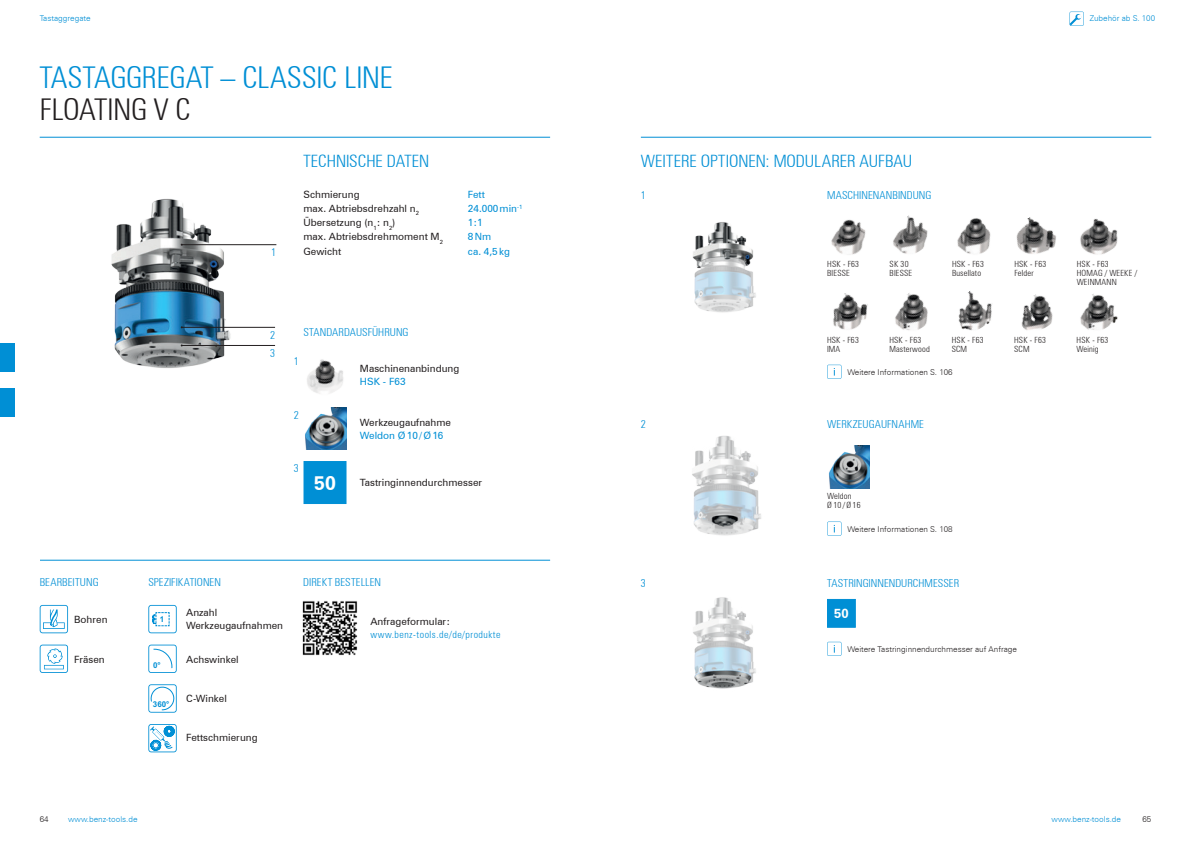
<style>
.page{position:relative;width:1191px;height:842px;background:#fff}
.page>*{position:absolute;margin:0;border:0;box-sizing:border-box;transform-origin:0 0}
.Zeile1_30pt_32_blau{font:300 condensed 30px "Zurich BT";letter-spacing:-.005em;color:#008fd5}
._30pt_32_schwarz{font:300 condensed 30px "Zurich BT";letter-spacing:-.005em;color:#231f20}
.t1{font:700 19.5px "Zurich BT";color:#fff}
.LtCnBT_17_13{font:300 condensed 17px "Zurich BT";color:#008fd5}
.t2{font:700 13px "Zurich BT";color:#fff}
.LtCnBT_11_13_blau{font:300 condensed 11px "Zurich BT";letter-spacing:.005em;color:#008fd5}
.BtRoman_10_13_Tabell{font:10px "Zurich BT";color:#231f20}
.BTRoman_10_13_Tabell{font:10px "Zurich BT";color:#008fd5}
.BtRoman_10_13_Tabell-2{font:300 condensed 10px "Zurich BT";letter-spacing:.05em;color:#008fd5}
.LtCNBT_8_5_9{font:300 condensed 8.5px/9px "Zurich BT";letter-spacing:.02em;color:#231f20}
.Bildunterschrift_8_1{font:300 8px "Zurich BT";color:#231f20}
.Bildunterschrift_8_1-2{font:300 8px "Zurich BT";color:#008fd5}
.t3{font:700 8px "Arial";color:#008fd5}
</style>
<div class="page">
<img style="left:111px;top:198px;width:139px;height:170px">
<hr style="left:182px;top:345px;width:93px;height:1px;background:#231f20">
<hr style="left:182px;top:327px;width:93px;height:1px;background:#231f20">
<hr style="left:182px;top:244px;width:94px;height:1px;background:#231f20">
<svg style="left:148px;top:605px;width:29px;height:28px"></svg>
<hr style="left:40px;top:137px;width:510px;height:1px;background:#008fd5">
<img style="left:831px;top:219px;width:35px;height:36px">
<img style="left:893px;top:215px;width:35px;height:39px">
<img style="left:957px;top:218px;width:34px;height:36px">
<img style="left:1016px;top:217px;width:40px;height:37px">
<img style="left:1080px;top:218px;width:38px;height:37px">
<img style="left:833px;top:293px;width:35px;height:37px">
<img style="left:958px;top:291px;width:34px;height:40px">
<img style="left:1021px;top:294px;width:32px;height:36px">
<img style="left:1080px;top:294px;width:38px;height:36px">
<svg style="left:148px;top:684px;width:29px;height:29px"></svg>
<svg style="left:148px;top:724px;width:29px;height:28px"></svg>
<img style="left:895px;top:293px;width:33px;height:37px">
<div style="left:827px;top:599px;width:28px;height:28px;background:#008fd5"></div>
<div style="left:304px;top:461px;width:42px;height:43px;background:#008fd5"></div>
<img style="left:305px;top:407px;width:41px;height:43px">
<svg style="left:40px;top:605px;width:28px;height:28px"></svg>
<div style="left:0;top:343px;width:14px;height:28px;background:#008fd5"></div>
<div style="left:0;top:388px;width:14px;height:29px;background:#008fd5"></div>
<svg style="left:40px;top:645px;width:28px;height:28px"></svg>
<svg style="left:148px;top:645px;width:29px;height:28px"></svg>
<img style="left:692px;top:222px;width:64px;height:91px">
<img style="left:829px;top:446px;width:40px;height:42px">
<img style="left:693px;top:597px;width:63px;height:92px">
<img style="left:307px;top:359px;width:36px;height:35px">
<hr style="left:40px;top:560px;width:510px;height:1px;background:#008fd5">
<hr style="left:641px;top:137px;width:510px;height:1px;background:#008fd5">
<img style="left:302px;top:601px;width:56px;height:55px">
<svg style="left:827px;top:365px;width:14px;height:14px"></svg>
<svg style="left:1069px;top:12px;width:14px;height:14px"></svg>
<svg style="left:827px;top:642px;width:14px;height:14px"></svg>
<svg style="left:827px;top:522px;width:14px;height:14px"></svg>
<img style="left:692px;top:436px;width:69px;height:100px">
<p class="Bildunterschrift_8_1-2" style="left:40px;top:13px;width:52px">Tastaggregate</p>
<p class="Zeile1_30pt_32_blau" style="left:40px;top:59px;width:354px">TASTAGGREGAT – CLASSIC LINE</p>
<p class="_30pt_32_schwarz" style="left:40px;top:91px;width:152px">FLOATING V C</p>
<p class="LtCnBT_11_13_blau" style="left:271px;top:245px;width:7px">1</p>
<p class="LtCnBT_17_13" style="left:303px;top:151px;width:127px">TECHNISCHE DATEN</p>
<p class="BtRoman_10_13_Tabell" style="left:303px;top:188px;width:58px">Schmierung</p>
<p class="BTRoman_10_13_Tabell" style="left:468px;top:188px;width:18px">Fett</p>
<p class="BtRoman_10_13_Tabell" style="left:303px;top:202px;width:117px">max. Abtriebsdrehzahl n<sub>2</sub></p>
<p class="BTRoman_10_13_Tabell" style="left:468px;top:202px;width:56px">24.000min<sup>-1</sup></p>
<p class="BtRoman_10_13_Tabell" style="left:303px;top:217px;width:93px">Übersetzung (n<sub>1</sub>: n<sub>2</sub>)</p>
<p class="BTRoman_10_13_Tabell" style="left:468px;top:217px;width:16px">1:1</p>
<p class="BtRoman_10_13_Tabell" style="left:303px;top:231px;width:141px">max. Abtriebsdrehmoment M<sub>2</sub></p>
<p class="BTRoman_10_13_Tabell" style="left:468px;top:231px;width:25px">8Nm</p>
<p class="BtRoman_10_13_Tabell" style="left:303px;top:245px;width:39px">Gewicht</p>
<p class="BTRoman_10_13_Tabell" style="left:468px;top:245px;width:43px">ca. 4,5kg</p>
<p class="LtCnBT_11_13_blau" style="left:270px;top:328px;width:7px">2</p>
<p class="LtCnBT_11_13_blau" style="left:270px;top:346px;width:7px">3</p>
<p class="LtCnBT_11_13_blau" style="left:303px;top:325px;width:106px">STANDARDAUSFÜHRUNG</p>
<p class="BtRoman_10_13_Tabell" style="left:360px;top:362px;width:101px">Maschinenanbindung</p>
<p class="BTRoman_10_13_Tabell" style="left:360px;top:375px;width:47px">HSK - F63</p>
<p class="BtRoman_10_13_Tabell" style="left:360px;top:416px;width:93px">Werkzeugaufnahme</p>
<p class="BTRoman_10_13_Tabell" style="left:360px;top:429px;width:85px">Weldon Ø10/Ø16</p>
<p class="BtRoman_10_13_Tabell" style="left:360px;top:477px;width:124px">Tastringinnendurchmesser</p>
<p class="LtCnBT_11_13_blau" style="left:294px;top:354px;width:7px">1</p>
<p class="LtCnBT_11_13_blau" style="left:294px;top:408px;width:7px">2</p>
<p class="LtCnBT_11_13_blau" style="left:294px;top:462px;width:7px">3</p>
<p class="t1" style="left:314px;top:471px;width:23px">50</p>
<p class="LtCnBT_11_13_blau" style="left:40px;top:575px;width:60px">BEARBEITUNG</p>
<p class="LtCnBT_11_13_blau" style="left:148px;top:575px;width:74px">SPEZIFIKATIONEN</p>
<p class="BtRoman_10_13_Tabell" style="left:74px;top:613px;width:35px">Bohren</p>
<p class="BtRoman_10_13_Tabell" style="left:74px;top:653px;width:32px">Fräsen</p>
<p class="t3" style="left:160px;top:614px;width:6px">1</p>
<p class="t3" style="left:153px;top:660px;width:9px">0°</p>
<p class="t3" style="left:153px;top:699px;width:18px">360°</p>
<p class="BtRoman_10_13_Tabell" style="left:186px;top:607px;width:33px">Anzahl</p>
<p class="BtRoman_10_13_Tabell" style="left:186px;top:620px;width:98px">Werkzeugaufnahmen</p>
<p class="BtRoman_10_13_Tabell" style="left:186px;top:653px;width:54px">Achswinkel</p>
<p class="BtRoman_10_13_Tabell" style="left:186px;top:693px;width:42px">C-Winkel</p>
<p class="BtRoman_10_13_Tabell" style="left:186px;top:731px;width:73px">Fettschmierung</p>
<p class="LtCnBT_11_13_blau" style="left:303px;top:576px;width:79px">DIREKT BESTELLEN</p>
<p class="BtRoman_10_13_Tabell" style="left:370px;top:615px;width:81px">Anfrageformular:</p>
<p class="BtRoman_10_13_Tabell-2" style="left:370px;top:628px;width:132px">www.benz-tools.de/de/produkte</p>
<p class="Bildunterschrift_8_1-2" style="left:1089px;top:13px;width:67px">Zubehör ab S. 100</p>
<p class="LtCnBT_17_13" style="left:641px;top:151px;width:273px">WEITERE OPTIONEN: MODULARER AUFBAU</p>
<p class="LtCnBT_11_13_blau" style="left:641px;top:188px;width:7px">1</p>
<p class="LtCnBT_11_13_blau" style="left:827px;top:188px;width:106px">MASCHINENANBINDUNG</p>
<p class="LtCNBT_8_5_9" style="left:827px;top:260px;width:33px">HSK - F63<br>BIESSE</p>
<p class="LtCNBT_8_5_9" style="left:952px;top:260px;width:33px">HSK - F63</p>
<p class="LtCNBT_8_5_9" style="left:889px;top:260px;width:24px">SK 30<br>BIESSE</p>
<p class="LtCNBT_8_5_9" style="left:952px;top:269px;width:31px">Busellato</p>
<p class="LtCNBT_8_5_9" style="left:827px;top:335px;width:33px">HSK - F63<br>IMA</p>
<p class="LtCNBT_8_5_9" style="left:951px;top:335px;width:33px">HSK - F63<br>SCM</p>
<p class="LtCNBT_8_5_9" style="left:889px;top:335px;width:42px">HSK - F63<br>Masterwood</p>
<p class="LtCnBT_11_13_blau" style="left:641px;top:417px;width:7px">2</p>
<p class="LtCnBT_11_13_blau" style="left:641px;top:576px;width:7px">3</p>
<p class="Bildunterschrift_8_1" style="left:847px;top:367px;width:107px">Weitere Informationen S. 106</p>
<p class="LtCnBT_11_13_blau" style="left:827px;top:417px;width:98px">WERKZEUGAUFNAHME</p>
<p class="LtCNBT_8_5_9" style="left:827px;top:492px;width:35px">Weldon<br>Ø10/Ø16</p>
<p class="Bildunterschrift_8_1" style="left:847px;top:524px;width:107px">Weitere Informationen S. 108</p>
<p class="LtCnBT_11_13_blau" style="left:827px;top:576px;width:133px">TASTRINGINNENDURCHMESSER</p>
<p class="t2" style="left:834px;top:606px;width:16px">50</p>
<p class="LtCNBT_8_5_9" style="left:1014px;top:260px;width:33px">HSK - F63</p>
<p class="LtCNBT_8_5_9" style="left:1014px;top:269px;width:21px">Felder</p>
<p class="LtCNBT_8_5_9" style="left:1014px;top:335px;width:33px">HSK - F63</p>
<p class="LtCNBT_8_5_9" style="left:1014px;top:344px;width:17px">SCM</p>
<p class="Bildunterschrift_8_1" style="left:847px;top:644px;width:171px">Weitere Tastringinnendurchmesser auf Anfrage</p>
<p class="LtCNBT_8_5_9" style="left:1076px;top:260px;width:33px">HSK - F63</p>
<p class="LtCNBT_8_5_9" style="left:1076px;top:269px;width:62px">HOMAG / WEEKE /<br>WEINMANN</p>
<p class="LtCNBT_8_5_9" style="left:1076px;top:335px;width:33px">HSK - F63</p>
<p class="LtCNBT_8_5_9" style="left:1076px;top:344px;width:23px">Weinig</p>
<p class="Bildunterschrift_8_1" style="left:40px;top:814px;width:10px">64</p>
<p class="Bildunterschrift_8_1-2" style="left:68px;top:814px;width:71px">www.benz-tools.de</p>
<p class="Bildunterschrift_8_1-2" style="left:1051px;top:814px;width:71px">www.benz-tools.de</p>
<p class="Bildunterschrift_8_1" style="left:1142px;top:814px;width:10px">65</p>
</div>
